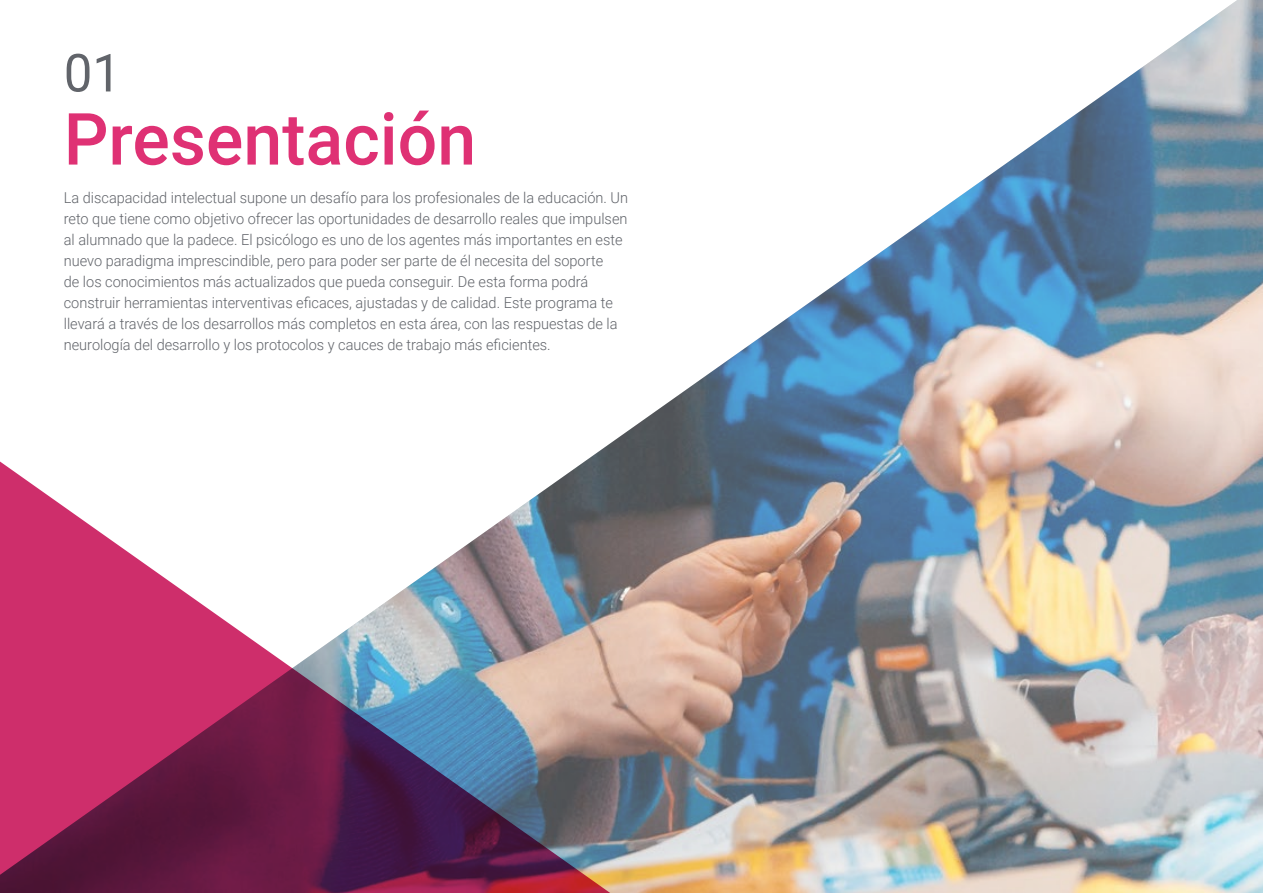
<style>
.page{position:relative;width:1263px;height:893px;background:#fff}
.page>*{position:absolute;margin:0;border:0;box-sizing:border-box;transform-origin:0 0}
.t1{font:500 72px "Roboto";color:#df3174}
.t2{font:52.5px "Roboto";color:#61646a}
.t3{font:300 15px/21px "Roboto";color:#61646a}
</style>
<div class="page">
<img style="left:606px;top:0;width:657px;height:893px">
<svg style="left:0;top:446px;width:640px;height:447px"></svg>
<h2 class="t2" style="left:64px;top:36px;width:59px">01</h2>
<h1 class="t1" style="left:64px;top:89px;width:414px">Presentación</h1>
<p class="t3" style="left:64px;top:186px;width:566px">La discapacidad intelectual supone un desafío para los profesionales de la educación. Un reto que tiene como objetivo ofrecer las oportunidades de desarrollo reales que impulsen al alumnado que la padece. El psicólogo es uno de los agentes más importantes en este nuevo paradigma imprescindible, pero para poder ser parte de él necesita del soporte<br>de los conocimientos más actualizados que pueda conseguir. De esta forma podrá construir herramientas interventivas eficaces, ajustadas y de calidad. Este programa te llevará a través de los desarrollos más completos en esta área, con las respuestas de la neurología del desarrollo y los protocolos y cauces de trabajo más eficientes.</p>
</div>
